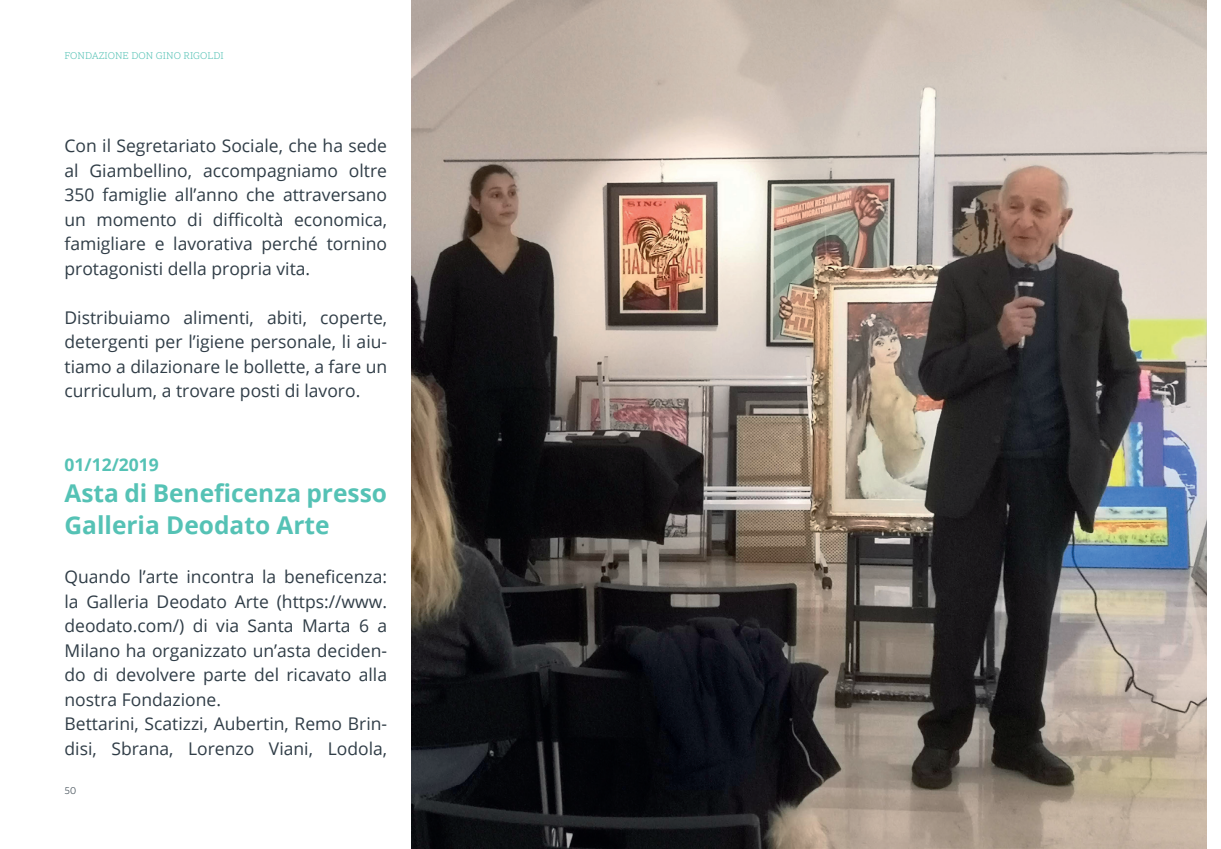
<style>
.page{position:relative;width:1221px;height:849px;background:#fff}
.page>*{position:absolute;margin:0;border:0;box-sizing:border-box;transform-origin:0 0}
.t1{font:700 24.5px/31.5px "Open Sans";color:#55c2b5}
.t2{font:17.5px/24.5px "Open Sans";color:#303d47;text-align:justify}
.t3{font:700 17.5px "Open Sans";color:#55c2b5}
.t4{font:10.5px "Scope One";color:#55c2b5}
.t5{font:10.5px "Scope One";color:#303d47}
</style>
<div class="page">
<img style="left:412px;top:0;width:793px;height:848px">
<p class="t4" style="left:64px;top:50px;width:161px">FONDAZIONE DON GINO RIGOLDI</p>
<p class="t2" style="left:64px;top:133px;width:324px">Con il Segretariato Sociale, che ha sede al Giambellino, accompagniamo oltre 350 famiglie all’anno che attraversano un momento di difficoltà economica, famigliare e lavorativa perché tornino protagonisti della propria vita.</p>
<p class="t2" style="left:64px;top:304px;width:324px">Distribuiamo alimenti, abiti, coperte, detergenti per l’igiene personale, li aiu&shy;tiamo a dilazionare le bollette, a fare un curriculum, a trovare posti di lavoro.</p>
<p class="t3" style="left:64px;top:452px;width:96px">01/12/2019</p>
<h1 class="t1" style="left:64px;top:477px;width:324px">Asta di Beneficenza presso<br>Galleria Deodato Arte</h1>
<p class="t2" style="left:64px;top:563px;width:324px;text-align:left">Quando l’arte incontra la beneficenza: la Galleria Deodato Arte (https://www. deodato.com/) di via Santa Marta 6 a Milano ha organizzato un’asta deciden&shy;do di devolvere parte del ricavato alla nostra Fondazione.<br>Bettarini, Scatizzi, Aubertin, Remo Brin&shy;disi, Sbrana, Lorenzo Viani, Lodola,</p>
<p class="t5" style="left:64px;top:784px;width:13px">50</p>
</div>
